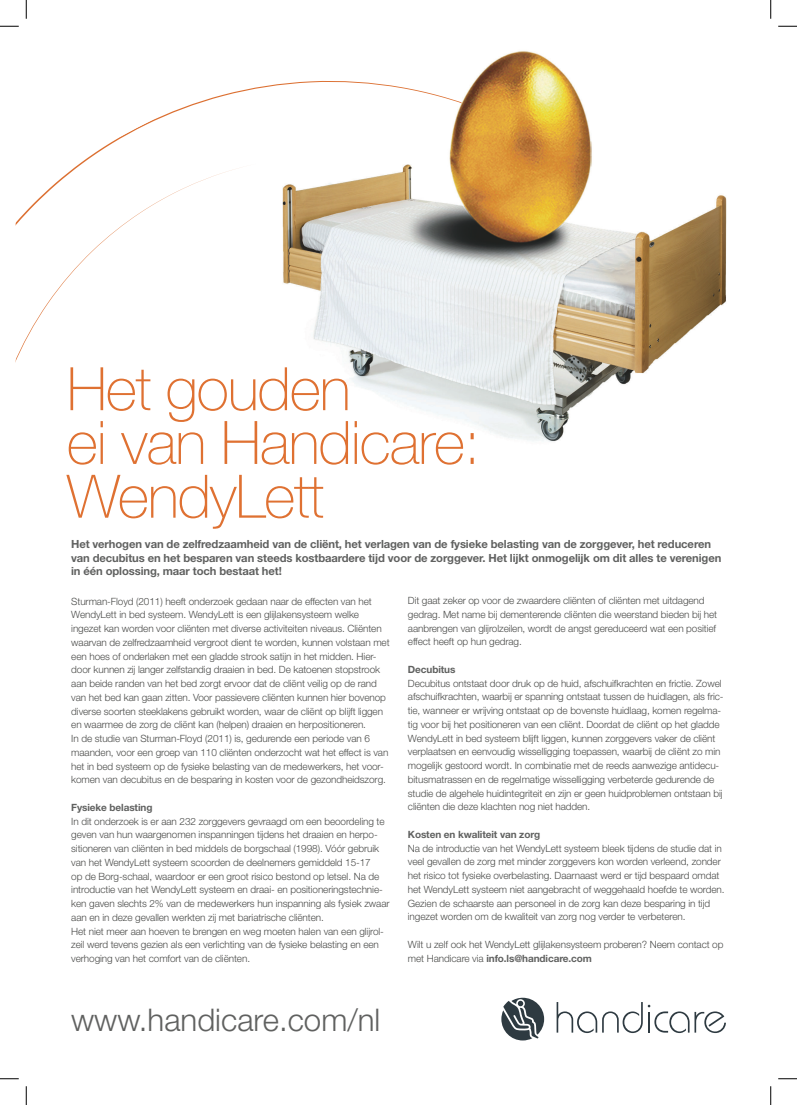
<style>
.page{position:relative;width:797px;height:1105px;background:#fff}
.page>*{position:absolute;margin:0;border:0;box-sizing:border-box;transform-origin:0 0}
.t1{font:100 60px/53.8px "Helvetica Neue";letter-spacing:-.02em;color:#df7132}
.t2{font:300 31.25px "Helvetica Neue";color:#606160}
.t3{font:700 11.25px/13.5px "Helvetica Neue";letter-spacing:-.01em;color:#606160}
.t4{font:300 10px/13.8px "Helvetica Neue";letter-spacing:-.01em;color:#4b4c4a}
.t5{font:700 10px "Helvetica Neue";letter-spacing:-.01em;color:#606160}
.s1{font-weight:700;color:#606160}
</style>
<div class="page">
<img style="left:475px;top:51px;width:252px;height:391px">
<svg style="left:421px;top:409px;width:94px;height:33px"></svg>
<svg style="left:16px;top:80px;width:499px;height:329px"></svg>
<svg style="left:501px;top:998px;width:43px;height:42px"></svg>
<svg style="left:556px;top:1002px;width:170px;height:31px"></svg>
<svg style="left:0;top:25px;width:19px;height:2px"></svg>
<svg style="left:778px;top:25px;width:19px;height:2px"></svg>
<svg style="left:0;top:1078px;width:19px;height:1px"></svg>
<svg style="left:778px;top:1078px;width:19px;height:1px"></svg>
<svg style="left:25px;top:0;width:2px;height:19px"></svg>
<svg style="left:25px;top:1086px;width:2px;height:19px"></svg>
<svg style="left:770px;top:0;width:1px;height:19px"></svg>
<svg style="left:770px;top:1086px;width:1px;height:19px"></svg>
<p class="t1" style="left:67px;top:362px;width:285px">Het gouden</p>
<p class="t1" style="left:67px;top:416px;width:415px">ei van Handicare:<br>WendyLett</p>
<p class="t3" style="left:71px;top:537px;width:651px">Het verhogen van de zelfredzaamheid van de cliënt, het verlagen van de fysieke belasting van de zorggever, het reduceren van decubitus en het besparen van steeds kostbaardere tijd voor de zorggever. Het lijkt onmogelijk om dit alles te verenigen in één oplossing, maar toch bestaat het!</p>
<p class="t4" style="left:71px;top:594px;width:320px">Sturman-Floyd (2011) heeft onderzoek gedaan naar de effecten van het WendyLett in bed systeem. WendyLett is een glijlakensysteem welke ingezet kan worden voor cliënten met diverse activiteiten niveaus. Cliënten waarvan de zelfredzaamheid vergroot dient te worden, kunnen volstaan met een hoes of onderlaken met een gladde strook satijn in het midden. Hier&shy;door kunnen zij langer zelfstandig draaien in bed. De katoenen stopstrook aan beide randen van het bed zorgt ervoor dat de cliënt veilig op de rand van het bed kan gaan zitten. Voor passievere cliënten kunnen hier bovenop diverse soorten steeklakens gebruikt worden, waar de cliënt op blijft liggen en waarmee de zorg de cliënt kan (helpen) draaien en herpositioneren.</p>
<p class="t4" style="left:71px;top:731px;width:319px">In de studie van Sturman-Floyd (2011) is, gedurende een periode van 6 maanden, voor een groep van 110 cliënten onderzocht wat het effect is van het in bed systeem op de fysieke belasting van de medewerkers, het voor&shy;komen van decubitus en de besparing in kosten voor de gezondheidszorg.</p>
<p class="t5" style="left:71px;top:801px;width:83px">Fysieke belasting</p>
<p class="t4" style="left:71px;top:814px;width:320px">In dit onderzoek is er aan 232 zorggevers gevraagd om een beoordeling te geven van hun waargenomen inspanningen tijdens het draaien en herpo&shy;sitioneren van cliënten in bed middels de borgschaal (1998). Vóór gebruik van het WendyLett systeem scoorden de deelnemers gemiddeld 15-17<br>op de Borg-schaal, waardoor er een groot risico bestond op letsel. Na de introductie van het WendyLett systeem en draai- en positioneringstechnie&shy;ken gaven slechts 2% van de medewerkers hun inspanning als fysiek zwaar aan en in deze gevallen werkten zij met bariatrische cliënten.</p>
<p class="t4" style="left:71px;top:924px;width:314px">Het niet meer aan hoeven te brengen en weg moeten halen van een glijrol&shy;zeil werd tevens gezien als een verlichting van de fysieke belasting en een verhoging van het comfort van de cliënten.</p>
<p class="t4" style="left:408px;top:593px;width:311px">Dit gaat zeker op voor de zwaardere cliënten of cliënten met uitdagend gedrag. Met name bij dementerende cliënten die weerstand bieden bij het aanbrengen van glijrolzeilen, wordt de angst gereduceerd wat een positief effect heeft op hun gedrag.</p>
<p class="t5" style="left:408px;top:663px;width:49px">Decubitus</p>
<p class="t4" style="left:408px;top:676px;width:317px">Decubitus ontstaat door druk op de huid, afschuifkrachten en frictie. Zowel afschuifkrachten, waarbij er spanning ontstaat tussen de huidlagen, als fric&shy;tie, wanneer er wrijving ontstaat op de bovenste huidlaag, komen regelma&shy;tig voor bij het positioneren van een cliënt. Doordat de cliënt op het gladde WendyLett in bed systeem blijft liggen, kunnen zorggevers vaker de cliënt verplaatsen en eenvoudig wisselligging toepassen, waarbij de cliënt zo min mogelijk gestoord wordt. In combinatie met de reeds aanwezige antidecu&shy;bitusmatrassen en de regelmatige wisselligging verbeterde gedurende de studie de algehele huidintegriteit en zijn er geen huidproblemen ontstaan bij cliënten die deze klachten nog niet hadden.</p>
<p class="t5" style="left:408px;top:828px;width:134px">Kosten en kwaliteit van zorg</p>
<p class="t4" style="left:408px;top:841px;width:318px">Na de introductie van het WendyLett systeem bleek tijdens de studie dat in veel gevallen de zorg met minder zorggevers kon worden verleend, zonder het risico tot fysieke overbelasting. Daarnaast werd er tijd bespaard omdat het WendyLett systeem niet aangebracht of weggehaald hoefde te worden.<br>Gezien de schaarste aan personeel in de zorg kan deze besparing in tijd ingezet worden om de kwaliteit van zorg nog verder te verbeteren.</p>
<p class="t4" style="left:408px;top:937px;width:317px">Wilt u zelf ook het WendyLett glijlakensysteem proberen? Neem contact op met Handicare via <span class="s1">info.ls@handicare.com</span></p>
<p class="t2" style="left:71px;top:1001px;width:311px">www.handicare.com/nl</p>
</div>
